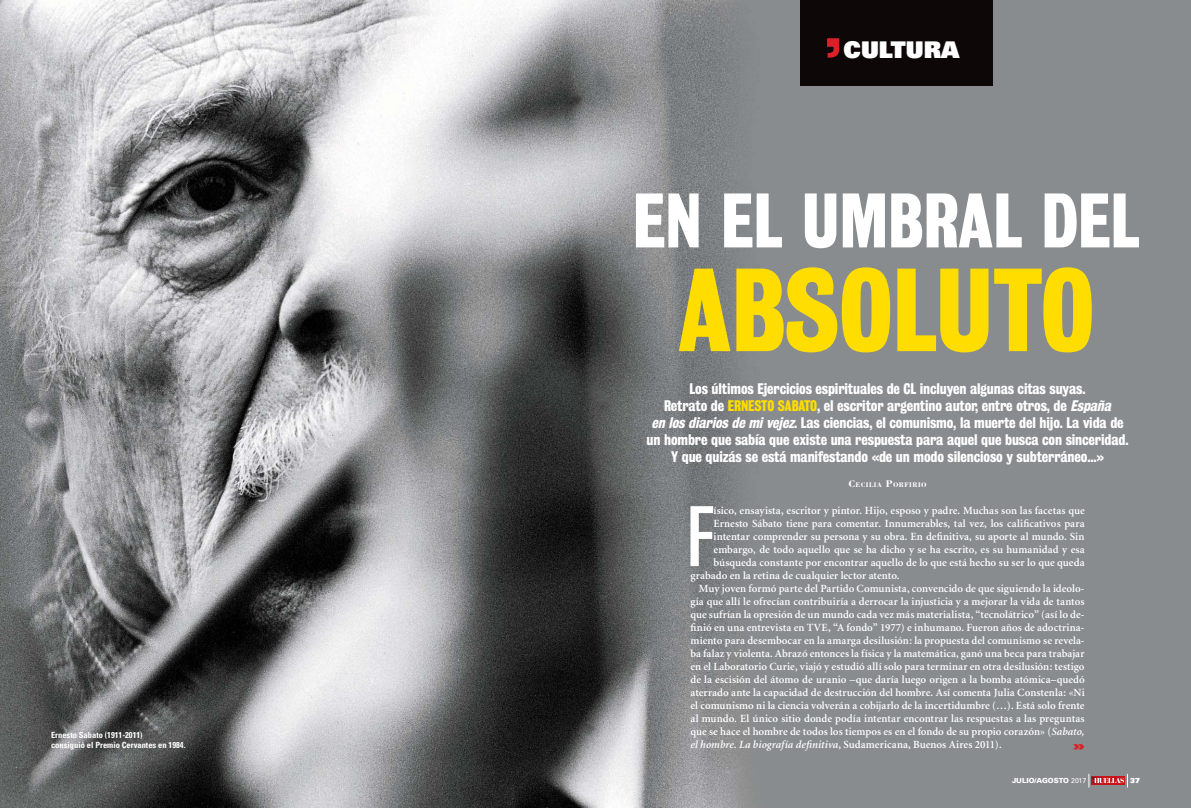
<style>
.page{position:relative;width:1191px;height:808px;background:#fff}
.page>*{position:absolute;margin:0;border:0;box-sizing:border-box;transform-origin:0 0}
.t1{font:107.4px "Bureau Grot Three Seven";color:#fd0}
.t2{font:ultra-condensed 83px "Univers";color:#fff}
.t3{font:70.2px "Bureau Grot Three Seven";color:#fff}
.t4{font:900 23px "Univers";color:#fff}
.t5{font:14px/17px "Bureau Grot Three Seven";letter-spacing:-.01em;color:#fff;text-align:center}
.t6{font:900 expanded 12px "Univers";color:#da2128}
.t7{font:600 11px "Minion";color:#fff}
.t8{font:700 condensed 8.5px/9.5px "Univers";color:#fff}
.t9{font:900 7px "Univers";color:#fff}
.t10{font:700 7px "Bodoni";letter-spacing:.07em;color:#fff}
.t11{font:900 7px "Univers";color:#fff}
.s1{color:#fd0}
.s2{font-style:italic}
.s3{font-size:10px}
.s4{font-weight:400}
</style>
<div class="page">
<img style="left:0;top:0;width:1191px;height:808px">
<div style="left:799px;top:0;width:193px;height:85px;background:#0e0708"></div>
<svg style="left:827px;top:38px;width:12px;height:20px"></svg>
<svg style="left:1088px;top:774px;width:40px;height:13px"></svg>
<p class="t8" style="left:51px;top:731px;width:136px">Ernesto Sabato (1911-2011)<br>consiguió el Premio Cervantes en 1984.</p>
<h3 class="t4" style="left:843px;top:41px;width:117px">CULTURA</h3>
<h3 class="t3" style="left:633px;top:189px;width:508px">EN EL UMBRAL DEL</h3>
<h1 class="t1" style="left:678px;top:262px;width:417px">ABSOLUTO</h1>
<p class="t5" style="left:646px;top:381px;width:483px">Los últimos Ejercicios espirituales de CL incluyen algunas citas suyas.<br>Retrato de <span class="s1">ERNESTO SABATO</span>, el escritor argentino autor, entre otros, de <span class="s2">España<br>en los diarios de mivejez</span>. Las ciencias, el comunismo, la muerte del hijo. La vida de un hombre que sabía que existe una respuesta para aquel que busca con sinceridad.<br>Y que quizás se está manifestando «de un modo silencioso y subterráneo...»</p>
<p class="t10" style="left:848px;top:482px;width:80px"><span class="s3">C</span>ECILIA <span class="s3">P</span>ORFIRIO</p>
<h2 class="t2" style="left:687px;top:506px;width:28px">F</h2>
<p class="t7" style="left:713px;top:506px;width:373px">ísico, ensayista, escritor y pintor. Hijo, esposo y padre. Muchas son las facetas que</p>
<p class="t7" style="left:713px;top:519px;width:372px">Ernesto Sábato tiene para comentar. Innumerables, tal vez, los calificativos para</p>
<p class="t7" style="left:713px;top:532px;width:372px">intentar comprender su persona y su obra. En definitiva, su aporte al mundo. Sin</p>
<p class="t7" style="left:713px;top:545px;width:373px">embargo, de todo aquello que se ha dicho y se ha escrito, es su humanidad y esa</p>
<p class="t7" style="left:713px;top:558px;width:372px">búsqueda constante por encontrar aquello de lo que está hecho su ser lo que queda</p>
<p class="t7" style="left:690px;top:571px;width:211px">grabado en la retina de cualquier lector atento.</p>
<p class="t7" style="left:699px;top:584px;width:387px">Muy joven formó parte del Partido Comunista, convencido de que siguiendo la ideolo-</p>
<p class="t7" style="left:690px;top:597px;width:395px">gía que allí le ofrecían contribuiría a derrocar la injusticia y a mejorar la vida de tantos</p>
<p class="t7" style="left:690px;top:610px;width:396px">que sufrían la opresión de un mundo cada vez más materialista, “tecnolátrico” (así lo de-</p>
<p class="t7" style="left:690px;top:623px;width:395px">finió en una entrevista en TVE, “A fondo” 1977) e inhumano. Fueron años de adoctrina-</p>
<p class="t7" style="left:690px;top:636px;width:395px">miento para desembocar en la amarga desilusión: la propuesta del comunismo se revela-</p>
<p class="t7" style="left:690px;top:649px;width:395px">ba falaz y violenta. Abrazó entonces la física y la matemática, ganó una beca para trabajar</p>
<p class="t7" style="left:690px;top:662px;width:396px">en el Laboratorio Curie, viajó y estudió allí solo para terminar en otra desilusión: testigo</p>
<p class="t7" style="left:690px;top:675px;width:396px">de la escisión del átomo de uranio –que daría luego origen a la bomba atómica–quedó</p>
<p class="t7" style="left:690px;top:688px;width:396px">aterrado ante la capacidad de destrucción del hombre. Así comenta Julia Constenla: «Ni</p>
<p class="t7" style="left:690px;top:701px;width:396px">el comunismo ni la ciencia volverán a cobijarlo de la incertidumbre (…). Está solo frente</p>
<p class="t7" style="left:690px;top:714px;width:395px">al mundo. El único sitio donde podía intentar encontrar las respuestas a las preguntas</p>
<p class="t7" style="left:690px;top:727px;width:395px">que se hace el hombre de todos los tiempos es en el fondo de su propio corazón» (<span class="s2">Sabato,</span></p>
<p class="t7" style="left:690px;top:740px;width:313px"><span class="s2">el hombre. La biografía definitiva</span>, Sudamericana, Buenos Aires 2011).</p>
<p class="t6" style="left:1073px;top:741px;width:13px">»</p>
<p class="t9" style="left:1012px;top:778px;width:76px">JULIO/AGOSTO <span class="s4">2017</span></p>
<p class="t11" style="left:1130px;top:778px;width:11px">37</p>
</div>
